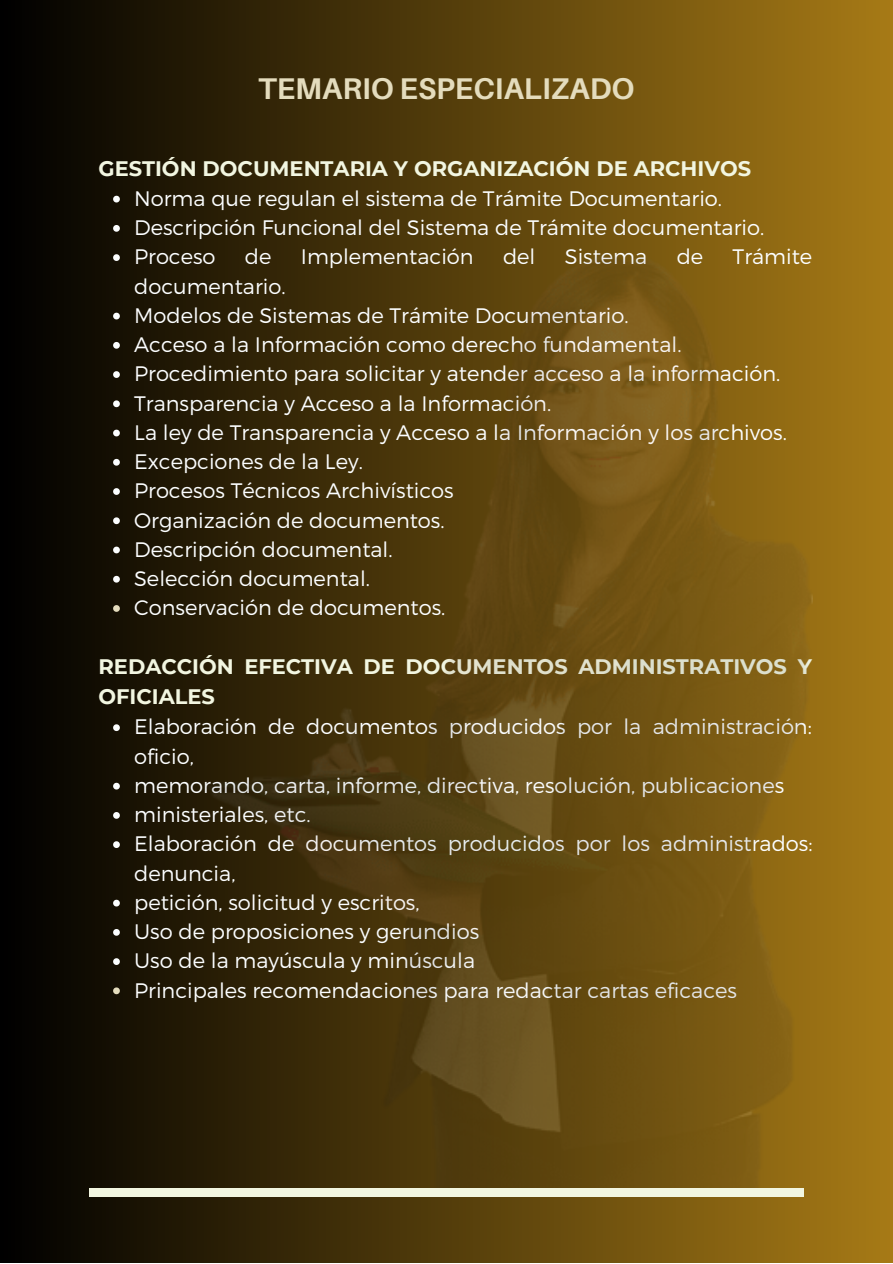
<style>
.page{position:relative;width:893px;height:1264px;background:#fff}
.page>*{position:absolute;margin:0;border:0;box-sizing:border-box;transform-origin:0 0}
.t1{font:700 30px "Aileron";color:#e4dcbd}
.t2{font:300 21px/29.2px "Montserrat";color:#fcfeff}
.t3{font:700 21px/30.3px "Montserrat";color:#f2f6e1}
</style>
<div class="page">
<div style="left:0;top:0;width:892px;height:1262px;background:linear-gradient(to right,#000001,#a77b17)"></div>
<div style="left:89px;top:1188px;width:714px;height:7px;background:#f2f6e1"></div>
<svg style="left:113px;top:196px;width:7px;height:6px"></svg>
<svg style="left:113px;top:225px;width:7px;height:7px"></svg>
<svg style="left:113px;top:254px;width:7px;height:7px"></svg>
<svg style="left:113px;top:313px;width:7px;height:6px"></svg>
<svg style="left:113px;top:342px;width:7px;height:7px"></svg>
<svg style="left:113px;top:371px;width:7px;height:7px"></svg>
<svg style="left:113px;top:400px;width:7px;height:7px"></svg>
<svg style="left:113px;top:429px;width:7px;height:7px"></svg>
<svg style="left:113px;top:459px;width:7px;height:6px"></svg>
<svg style="left:113px;top:488px;width:7px;height:7px"></svg>
<svg style="left:113px;top:517px;width:7px;height:7px"></svg>
<svg style="left:113px;top:546px;width:7px;height:7px"></svg>
<svg style="left:113px;top:576px;width:7px;height:6px"></svg>
<svg style="left:113px;top:605px;width:7px;height:7px"></svg>
<svg style="left:113px;top:724px;width:7px;height:7px"></svg>
<svg style="left:113px;top:782px;width:7px;height:7px"></svg>
<svg style="left:113px;top:812px;width:7px;height:6px"></svg>
<svg style="left:113px;top:841px;width:7px;height:7px"></svg>
<svg style="left:113px;top:899px;width:7px;height:7px"></svg>
<svg style="left:113px;top:929px;width:7px;height:6px"></svg>
<svg style="left:113px;top:958px;width:7px;height:7px"></svg>
<svg style="left:113px;top:987px;width:7px;height:7px"></svg>
<img style="left:202px;top:249px;width:610px;height:938px">
<h1 class="t1" style="left:258px;top:69px;width:378px">TEMARIO ESPECIALIZADO</h1>
<p class="t3" style="left:98px;top:153px;width:654px">GESTIÓN DOCUMENTARIA Y ORGANIZACIÓN DE ARCHIVOS</p>
<p class="t2" style="left:134px;top:183px;width:631px">Norma que regulan el sistema de Trámite Documentario.<br>Descripción Funcional del Sistema de Trámite documentario.<br>Proceso</p>
<p class="t2" style="left:245px;top:241px;width:28px">de</p>
<p class="t2" style="left:301px;top:241px;width:174px">Implementación</p>
<p class="t2" style="left:503px;top:241px;width:34px">del</p>
<p class="t2" style="left:565px;top:241px;width:84px">Sistema</p>
<p class="t2" style="left:676px;top:241px;width:28px">de</p>
<p class="t2" style="left:732px;top:241px;width:81px">Trámite</p>
<p class="t2" style="left:134px;top:270px;width:654px">documentario.<br>Modelos de Sistemas de Trámite Documentario.<br>Acceso a la Información como derecho fundamental.<br>Procedimiento para solicitar y atender acceso a la información.<br>Transparencia y Acceso a la Información.<br>La ley de Transparencia y Acceso a la Información y los archivos.<br>Excepciones de la Ley.<br>Procesos Técnicos Archivísticos<br>Organización de documentos.<br>Descripción documental.<br>Selección documental.<br>Conservación de documentos.</p>
<p class="t3" style="left:98px;top:651px;width:714px">REDACCIÓN EFECTIVA DE DOCUMENTOS ADMINISTRATIVOS Y<br>OFICIALES</p>
<p class="t2" style="left:134px;top:711px;width:679px">Elaboración de documentos producidos por la administración: oficio,<br>memorando, carta, informe, directiva, resolución, publicaciones ministeriales, etc.<br>Elaboración de documentos producidos por los administrados: denuncia,<br>petición, solicitud y escritos,<br>Uso de proposiciones y gerundios<br>Uso de la mayúscula y minúscula<br>Principales recomendaciones para redactar cartas eficaces</p>
</div>
